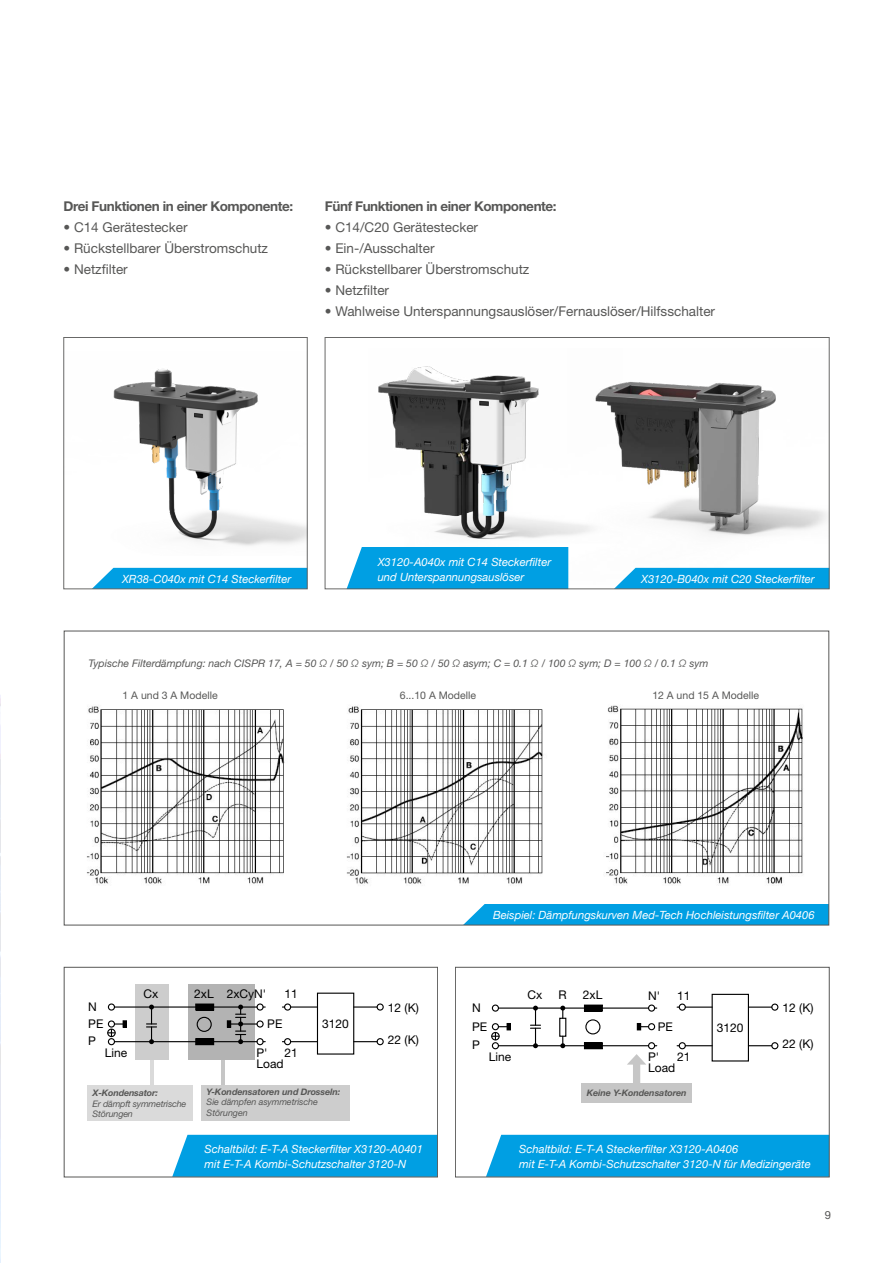
<style>
.page{position:relative;width:893px;height:1263px;background:#fff}
.page>*{position:absolute;margin:0;border:0;box-sizing:border-box;transform-origin:0 0}
.t1{font:13.5px "Helvetica Neue LT";color:#575756}
.t2{font:700 13.5px "Helvetica Neue LT";letter-spacing:-.03em;color:#575756}
.t3{font:12px "Helvetica Neue LT";color:#000}
.t4{font:italic 11.25px/15px "Helvetica Neue";color:#fff}
.t5{font:11.25px "Helvetica Neue LT";color:#575756}
.t6{font:italic 10.5px "Helvetica Neue LT";color:#575756}
.t7{font:10.5px "Helvetica Neue LT";color:#575756}
.t8{font:italic 700 9px "Helvetica Neue LT";letter-spacing:-.01em;color:#575756}
.t9{font:italic 9px/10.8px "Helvetica Neue LT";letter-spacing:-.01em;color:#575756}
</style>
<div class="page">
<img style="left:622px;top:382px;width:205px;height:186px">
<img style="left:378px;top:366px;width:244px;height:221px">
<div style="left:465px;top:904px;width:362px;height:19px;background:#009fe3"></div>
<div style="left:173px;top:1135px;width:263px;height:40px;background:#009fe3"></div>
<div style="left:486px;top:1135px;width:341px;height:40px;background:#009fe3"></div>
<div style="left:347px;top:547px;width:221px;height:40px;background:#009fe3"></div>
<div style="left:87px;top:1084px;width:105px;height:36px;background:#dadada"></div>
<div style="left:64px;top:967px;width:374px;height:210px;border:1px solid #575756"></div>
<div style="left:455px;top:967px;width:374px;height:210px;border:1px solid #575756"></div>
<div style="left:135px;top:984px;width:34px;height:75px;background:#cdcdcd"></div>
<hr style="left:150px;top:1059px;width:4px;height:25px;background:#dadada">
<hr style="left:221px;top:1059px;width:4px;height:25px;background:#c6c6c6">
<div style="left:201px;top:1084px;width:148px;height:36px;background:#cdcdcd"></div>
<div style="left:581px;top:1083px;width:110px;height:20px;background:#c6c6c6"></div>
<div style="left:188px;top:984px;width:66px;height:75px;background:#b3b3b3"></div>
<div style="left:633px;top:1061px;width:7px;height:22px;background:#c6c6c6"></div>
<svg style="left:627px;top:1054px;width:19px;height:10px"></svg>
<img style="left:606px;top:705px;width:197px;height:179px">
<img style="left:86px;top:706px;width:199px;height:179px">
<img style="left:346px;top:706px;width:197px;height:180px">
<img style="left:113px;top:369px;width:192px;height:177px">
<div style="left:94px;top:568px;width:211px;height:19px;background:#009fe3"></div>
<div style="left:614px;top:568px;width:213px;height:19px;background:#009fe3"></div>
<div style="left:325px;top:337px;width:504px;height:252px;border:1px solid #575756"></div>
<img style="left:0;top:695px;width:1px;height:568px">
<div style="left:108px;top:1003px;width:7px;height:7px;border:1px solid #000;border-radius:50%"></div>
<div style="left:197px;top:1017px;width:15px;height:15px;border:1px solid #000;border-radius:50%"></div>
<div style="left:107px;top:1028px;width:9px;height:9px;border:1px solid #000;border-radius:50%"></div>
<div style="left:256px;top:1003px;width:8px;height:7px;border:1px solid #000;border-radius:50%"></div>
<hr style="left:114px;top:1006px;width:143px;height:1px;background:#000">
<div style="left:256px;top:1020px;width:8px;height:7px;border:1px solid #000;border-radius:50%"></div>
<div style="left:108px;top:1038px;width:7px;height:7px;border:1px solid #000;border-radius:50%"></div>
<div style="left:256px;top:1038px;width:8px;height:7px;border:1px solid #000;border-radius:50%"></div>
<hr style="left:114px;top:1041px;width:143px;height:1px;background:#000">
<div style="left:284px;top:1038px;width:7px;height:7px;border:1px solid #000;border-radius:50%"></div>
<svg style="left:291px;top:1041px;width:26px;height:1px"></svg>
<div style="left:284px;top:1003px;width:7px;height:7px;border:1px solid #000;border-radius:50%"></div>
<svg style="left:291px;top:1006px;width:26px;height:1px"></svg>
<div style="left:377px;top:1003px;width:7px;height:7px;border:1px solid #000;border-radius:50%"></div>
<svg style="left:354px;top:1006px;width:23px;height:1px"></svg>
<div style="left:377px;top:1038px;width:7px;height:7px;border:1px solid #000;border-radius:50%"></div>
<svg style="left:354px;top:1041px;width:23px;height:1px"></svg>
<svg style="left:108px;top:1020px;width:19px;height:16px"></svg>
<div style="left:196px;top:1004px;width:18px;height:6px;background:#000"></div>
<div style="left:196px;top:1039px;width:18px;height:6px;background:#000"></div>
<div style="left:195px;top:1038px;width:19px;height:7px;border:1px solid #000"></div>
<div style="left:317px;top:992px;width:37px;height:62px;border:1px solid #000"></div>
<svg style="left:227px;top:1004px;width:30px;height:40px"></svg>
<svg style="left:147px;top:1004px;width:10px;height:40px"></svg>
<div style="left:585px;top:1019px;width:15px;height:15px;border:1px solid #000;border-radius:50%"></div>
<div style="left:491px;top:1032px;width:9px;height:8px;border:1px solid #000;border-radius:50%"></div>
<hr style="left:498px;top:1007px;width:151px;height:2px;background:#000">
<div style="left:648px;top:1023px;width:7px;height:7px;border:1px solid #000;border-radius:50%"></div>
<div style="left:648px;top:1004px;width:7px;height:8px;border:1px solid #000;border-radius:50%"></div>
<div style="left:492px;top:1042px;width:7px;height:7px;border:1px solid #000;border-radius:50%"></div>
<div style="left:648px;top:1042px;width:7px;height:7px;border:1px solid #000;border-radius:50%"></div>
<hr style="left:498px;top:1045px;width:151px;height:1px;background:#000">
<div style="left:679px;top:1042px;width:7px;height:7px;border:1px solid #000;border-radius:50%"></div>
<svg style="left:685px;top:1045px;width:27px;height:1px"></svg>
<div style="left:679px;top:1003px;width:7px;height:8px;border:1px solid #000;border-radius:50%"></div>
<hr style="left:685px;top:1006px;width:27px;height:2px;background:#000">
<div style="left:771px;top:1003px;width:7px;height:8px;border:1px solid #000;border-radius:50%"></div>
<hr style="left:748px;top:1006px;width:24px;height:2px;background:#000">
<div style="left:771px;top:1042px;width:7px;height:7px;border:1px solid #000;border-radius:50%"></div>
<svg style="left:749px;top:1045px;width:23px;height:1px"></svg>
<div style="left:492px;top:1004px;width:7px;height:8px;border:1px solid #000;border-radius:50%"></div>
<svg style="left:492px;top:1023px;width:19px;height:17px"></svg>
<svg style="left:637px;top:1023px;width:11px;height:7px"></svg>
<div style="left:584px;top:1005px;width:19px;height:6px;border:1px solid #000"></div>
<div style="left:559px;top:1018px;width:7px;height:19px;border:1px solid #000"></div>
<div style="left:584px;top:1043px;width:18px;height:6px;background:#000"></div>
<div style="left:584px;top:1042px;width:19px;height:7px;border:1px solid #000"></div>
<div style="left:712px;top:994px;width:37px;height:67px;border:1px solid #000"></div>
<svg style="left:530px;top:1006px;width:10px;height:42px"></svg>
<svg style="left:560px;top:1006px;width:5px;height:12px"></svg>
<svg style="left:560px;top:1036px;width:5px;height:12px"></svg>
<p class="t2" style="left:64px;top:198px;width:231px">Drei Funktionen in einer Komponente:</p>
<p class="t1" style="left:64px;top:219px;width:126px">• C14 Gerätestecker</p>
<p class="t1" style="left:64px;top:240px;width:206px">• Rückstellbarer Überstromschutz</p>
<p class="t1" style="left:64px;top:261px;width:66px">• Netzfilter</p>
<p class="t2" style="left:325px;top:198px;width:233px">Fünf Funktionen in einer Komponente:</p>
<p class="t1" style="left:325px;top:219px;width:155px">• C14/C20 Gerätestecker</p>
<p class="t1" style="left:325px;top:240px;width:111px">• Ein-/Ausschalter</p>
<p class="t1" style="left:325px;top:261px;width:206px">• Rückstellbarer Überstromschutz</p>
<p class="t1" style="left:325px;top:282px;width:66px">• Netzfilter</p>
<p class="t1" style="left:325px;top:303px;width:392px">• Wahlweise Unterspannungsauslöser/Fernauslöser/Hilfsschalter</p>
<p class="t4" style="left:122px;top:572px;width:171px">XR38-C040x mit C14 Steckerfilter</p>
<p class="t4" style="left:378px;top:555px;width:175px">X3120-A040x mit C14 Steckerfilter und Unterspannungsauslöser</p>
<p class="t4" style="left:641px;top:572px;width:175px">X3120-B040x mit C20 Steckerfilter</p>
<p class="t6" style="left:89px;top:657px;width:621px">Typische Filterdämpfung: nach CISPR 17, A = 50 Ω / 50 Ω sym; B = 50 Ω / 50 Ω asym; C = 0.1 Ω / 100 Ω sym; D = 100 Ω / 0.1 Ω sym</p>
<p class="t7" style="left:123px;top:689px;width:97px">1 A und 3 A Modelle</p>
<p class="t7" style="left:400px;top:689px;width:78px">6...10 A Modelle</p>
<p class="t7" style="left:652px;top:689px;width:108px">12 A und 15 A Modelle</p>
<p class="t4" style="left:493px;top:908px;width:323px">Beispiel: Dämpfungskurven Med-Tech Hochleistungsfilter A0406</p>
<p class="t3" style="left:88px;top:999px;width:10px">N</p>
<p class="t3" style="left:143px;top:987px;width:16px">Cx</p>
<p class="t3" style="left:194px;top:987px;width:74px">2xL 2xCyN'</p>
<p class="t3" style="left:285px;top:987px;width:15px">11</p>
<p class="t3" style="left:88px;top:1016px;width:17px">PE</p>
<p class="t3" style="left:267px;top:1016px;width:17px">PE</p>
<p class="t3" style="left:88px;top:1034px;width:9px">P</p>
<p class="t3" style="left:105px;top:1045px;width:24px">Line</p>
<p class="t3" style="left:256px;top:1045px;width:13px">P'</p>
<p class="t3" style="left:285px;top:1045px;width:15px">21</p>
<p class="t3" style="left:256px;top:1056px;width:29px">Load</p>
<p class="t3" style="left:322px;top:1016px;width:28px">3120</p>
<p class="t3" style="left:388px;top:1000px;width:32px">12 (K)</p>
<p class="t3" style="left:388px;top:1033px;width:32px">22 (K)</p>
<p class="t3" style="left:472px;top:1000px;width:10px">N</p>
<p class="t3" style="left:527px;top:988px;width:16px">Cx</p>
<p class="t3" style="left:558px;top:988px;width:10px">R</p>
<p class="t3" style="left:583px;top:988px;width:21px">2xL</p>
<p class="t3" style="left:648px;top:988px;width:13px">N'</p>
<p class="t3" style="left:677px;top:988px;width:15px">11</p>
<p class="t3" style="left:472px;top:1019px;width:17px">PE</p>
<p class="t3" style="left:658px;top:1019px;width:17px">PE</p>
<p class="t3" style="left:472px;top:1038px;width:9px">P</p>
<p class="t3" style="left:489px;top:1049px;width:24px">Line</p>
<p class="t3" style="left:648px;top:1049px;width:13px">P'</p>
<p class="t3" style="left:677px;top:1049px;width:15px">21</p>
<p class="t3" style="left:648px;top:1060px;width:29px">Load</p>
<p class="t8" style="left:93px;top:1087px;width:67px">X-Kondensator:</p>
<p class="t9" style="left:93px;top:1098px;width:95px">Er dämpft symmetrische<br>Störungen</p>
<p class="t8" style="left:207px;top:1086px;width:135px">Y-Kondensatoren und Drosseln:</p>
<p class="t8" style="left:587px;top:1087px;width:101px">Keine Y-Kondensatoren</p>
<p class="t9" style="left:207px;top:1096px;width:113px">Sie dämpfen asymmetrische<br>Störungen</p>
<p class="t3" style="left:717px;top:1020px;width:28px">3120</p>
<p class="t3" style="left:783px;top:1000px;width:32px">12 (K)</p>
<p class="t3" style="left:783px;top:1037px;width:32px">22 (K)</p>
<p class="t4" style="left:205px;top:1142px;width:220px">Schaltbild: E-T-A Steckerfilter X3120-A0401 mit E-T-A Kombi-Schutzschalter 3120-N</p>
<p class="t4" style="left:519px;top:1142px;width:293px">Schaltbild: E-T-A Steckerfilter X3120-A0406<br>mit E-T-A Kombi-Schutzschalter 3120-N für Medizingeräte</p>
<p class="t5" style="left:825px;top:1208px;width:8px">9</p>
</div>
